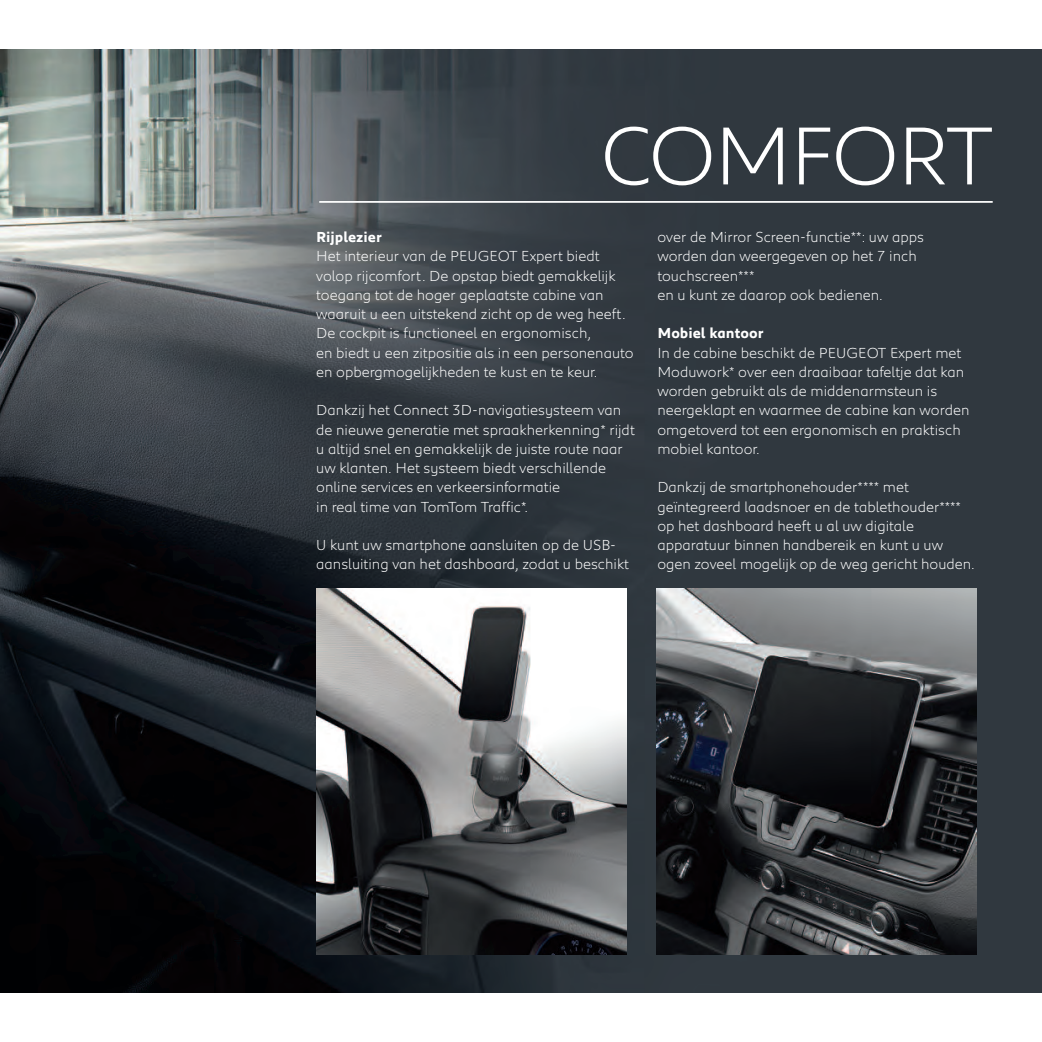
<style>
.page{position:relative;width:1042px;height:1042px;background:#fff}
.page>*{position:absolute;margin:0;border:0;box-sizing:border-box;transform-origin:0 0}
.t1{font:300 84px "Peugeot";letter-spacing:-.035em;color:#fff}
.t2{font:300 14.88px/19.2px "Peugeot";color:#fff}
.t3{font:700 14.88px "Peugeot";color:#fff}
</style>
<div class="page">
<img style="left:0;top:50px;width:1042px;height:942px">
<img style="left:316px;top:589px;width:311px;height:365px">
<img style="left:657px;top:589px;width:319px;height:365px">
<hr style="left:319px;top:201px;width:673px;height:2px;background:#fff">
<h1 class="t1" style="left:600px;top:128px;width:395px">Comfort</h1>
<p class="t3" style="left:316px;top:232px;width:67px">Rijplezier</p>
<p class="t2" style="left:316px;top:248px;width:319px">Het interieur van de PEUGEot Expert biedt volop rijcomfort. De opstap biedt gemakkelijk toegang tot de hoger geplaatste cabine van waaruit u een uitstekend zicht op de weg heeft.<br>De cockpit is functioneel en ergonomisch,<br>en biedt u een zitpositie als in een personenauto en opbergmogelijkheden te kust en te keur.</p>
<p class="t2" style="left:316px;top:402px;width:320px">Dankzij het Connect 3D-navigatiesysteem van de nieuwe generatie met spraakherkenning* rijdt u altijd snel en gemakkelijk de juiste route naar uw klanten. Het systeem biedt verschillende online services en verkeersinformatie<br>in real time van tomtom traffic*.</p>
<p class="t2" style="left:316px;top:537px;width:314px">U kunt uw smartphone aansluiten op de USB&shy;aansluiting van het dashboard, zodat u beschikt</p>
<p class="t2" style="left:657px;top:229px;width:268px">over de mirror Screen-functie**: uw apps worden dan weergegeven op het 7 inch touchscreen***<br>en u kunt ze daarop ook bedienen.</p>
<p class="t3" style="left:657px;top:328px;width:108px">Mobiel kantoor</p>
<p class="t2" style="left:657px;top:344px;width:313px">In de cabine beschikt de PEUGEot Expert met moduwork* over een draaibaar tafeltje dat kan worden gebruikt als de middenarmsteun is neergeklapt en waarmee de cabine kan worden omgetoverd tot een ergonomisch en praktisch mobiel kantoor.</p>
<p class="t2" style="left:657px;top:479px;width:319px">Dankzij de smartphonehouder**** met geïntegreerd laadsnoer en de tablethouder**** op het dashboard heeft u al uw digitale apparatuur binnen handbereik en kunt u uw ogen zoveel mogelijk op de weg gericht houden.</p>
</div>
